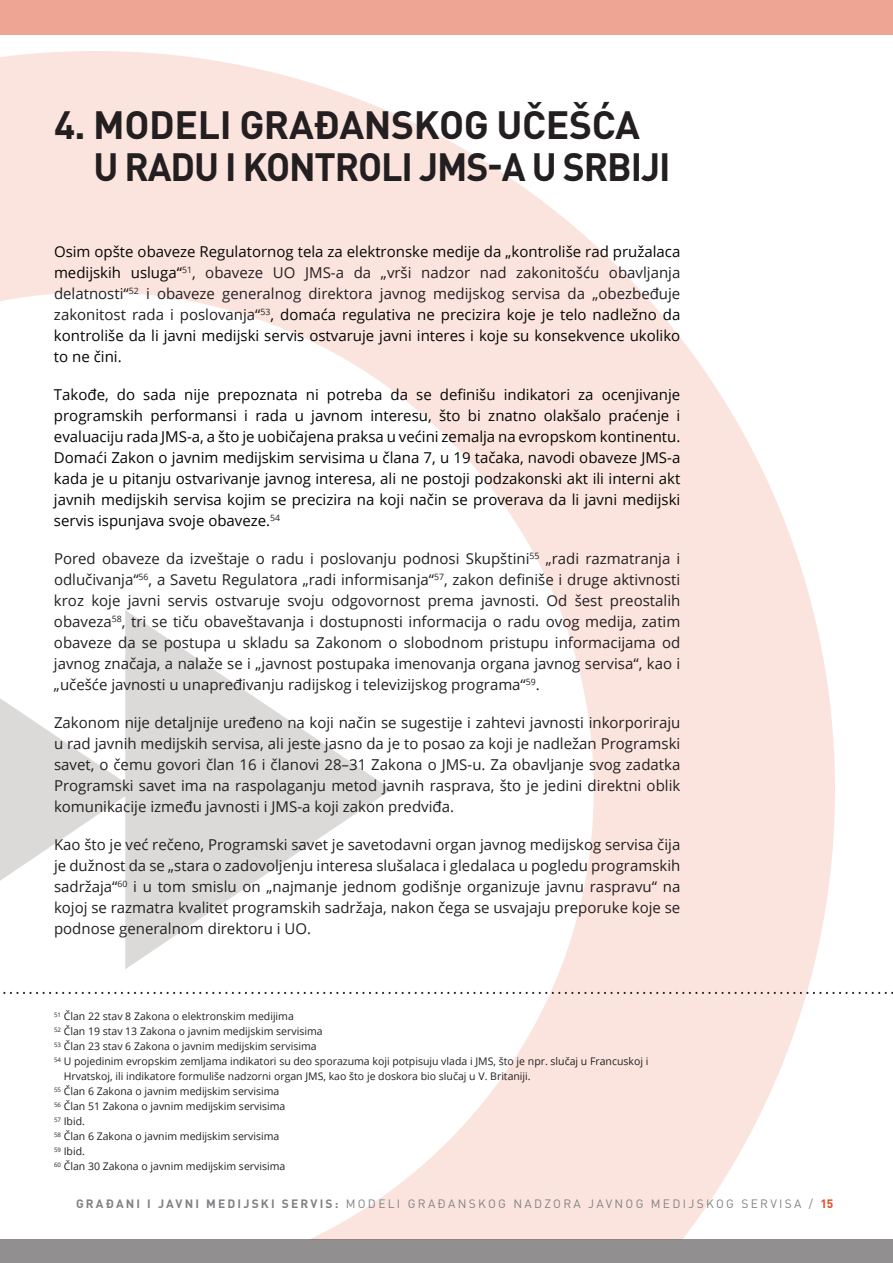
<style>
.page{position:relative;width:893px;height:1263px;background:#fff}
.page>*{position:absolute;margin:0;border:0;box-sizing:border-box;transform-origin:0 0}
.t1{font:700 39px/42px "DIN Pro";letter-spacing:-.025em;color:#231f20;text-align:right}
.t2{font:15px/21px "Open Sans";color:#231f20;text-align:justify}
.t3{font:15px/21px "Open Sans";color:#040503;text-align:justify}
.t4{font:12px "DIN Pro";letter-spacing:.19em;color:#808285}
.t5{font:10.5px "Open Sans";color:#231f20}
.s1{color:#231f20}
.s2{font-weight:700}
.s3{font-weight:700;color:#e04c27}
</style>
<div class="page">
<div style="left:0;top:0;width:893px;height:34px;background:#efa593"></div>
<div style="left:0;top:1239px;width:893px;height:24px;background:#918f8f"></div>
<svg style="left:3px;top:992px;width:890px;height:2px"></svg>
<h1 class="t1" style="left:93px;top:103px;width:550px">OG UČEŠĆA<br>U RADU I KONTROLI JMS-A U SRBIJI</h1>
<h1 class="t1" style="left:54px;top:103px;width:212px">4. MODELI GRAĐANSK</h1>
<p class="t3" style="left:54px;top:241px;width:628px">Osim opšte obaveze Regulatornog tela za elektronske medije da „kontroliše rad pružalaca medijskih usluga“<sup>51</sup><span class="s1">, obaveze UO JMS-a da „vrši nadzor nad zakonitošću obavljanja delatnosti“</span><sup>52</sup> <span class="s1">i obaveze generalnog direktora javnog medijskog servisa da „obezbeđuje zakonitost rada i poslovanja“</span><sup>53</sup>, domaća regulativa ne precizira koje je telo nadležno da kontroliše da li javni medijski servis ostvaruje javni interes i koje su konsekvence ukoliko to ne čini.</p>
<p class="t3" style="left:54px;top:384px;width:628px">Takođe, do sada nije prepoznata ni potreba da se definišu indikatori za ocenjivanje programskih performansi i rada u javnom interesu, što bi znatno olakšalo praćenje i evaluaciju rada JMS-a, a što je uobičajena praksa u većini zemalja na evropskom kontinentu.<br>Domaći Zakon o javnim medijskim servisima u člana 7, u 19 tačaka, navodi obaveze JMS-a kada je u pitanju ostvarivanje javnog interesa, ali ne postoji podzakonski akt ili interni akt javnih medijskih servisa kojim se precizira na koji način se proverava da li javni medijski servis ispunjava svoje obaveze.<sup>54</sup></p>
<p class="t2" style="left:54px;top:548px;width:628px">Pored obaveze da izveštaje o radu i poslovanju podnosi Skupštini<sup>55</sup> „radi razmatranja i odlučivanja“<sup>56</sup>, a Savetu Regulatora „radi informisanja“<sup>57</sup>, zakon definiše i druge aktivnosti kroz koje javni servis ostvaruje svoju odgovornost prema javnosti. Od šest preostalih obaveza<sup>58</sup>, tri se tiču obaveštavanja i dostupnosti informacija o radu ovog medija, zatim obaveze da se postupa u skladu sa Zakonom o slobodnom pristupu informacijama od javnog značaja, a nalaže se i „javnost postupaka imenovanja organa javnog servisa“, kao i „učešće javnosti u unapređivanju radijskog i televizijskog programa“<sup>59</sup>.</p>
<p class="t2" style="left:54px;top:712px;width:628px">Zakonom nije detaljnije uređeno na koji način se sugestije i zahtevi javnosti inkorporiraju u rad javnih medijskih servisa, ali jeste jasno da je to posao za koji je nadležan Programski savet, o čemu govori član 16 i članovi 28–31 Zakona o JMS-u. Za obavljanje svog zadatka Programski savet ima na raspolaganju metod javnih rasprava, što je jedini direktni oblik komunikacije između javnosti i JMS-a koji zakon predviđa.</p>
<p class="t2" style="left:54px;top:834px;width:628px">Kao što je već rečeno, Programski savet je savetodavni organ javnog medijskog servisa čija je dužnost da se „stara o zadovoljenju interesa slušalaca i gledalaca u pogledu programskih sadržaja“<sup>60</sup> i u tom smislu on „najmanje jednom godišnje organizuje javnu raspravu“ na kojoj se razmatra kvalitet programskih sadržaja, nakon čega se usvajaju preporuke koje se podnose generalnom direktoru i UO.</p>
<p class="t5" style="left:54px;top:1009px;width:241px"><sup>51</sup> Član 22 stav 8 Zakona o elektronskim medijima</p>
<p class="t5" style="left:54px;top:1024px;width:270px"><sup>52</sup> Član 19 stav 13 Zakona o javnim medijskim servisima</p>
<p class="t5" style="left:54px;top:1039px;width:264px"><sup>53</sup> Član 23 stav 6 Zakona o javnim medijskim servisima</p>
<p class="t5" style="left:54px;top:1054px;width:596px"><sup>54</sup> U pojedinim evropskim zemljama indikatori su deo sporazuma koji potpisuju vlada i JMS, što je npr. slučaj u Francuskoj i</p>
<p class="t5" style="left:64px;top:1069px;width:468px">Hrvatskoj, ili indikatore formuliše nadzorni organ JMS, kao što je doskora bio slučaj u V. Britaniji.</p>
<p class="t5" style="left:54px;top:1084px;width:227px"><sup>55</sup> Član 6 Zakona o javnim medijskim servisima</p>
<p class="t5" style="left:54px;top:1099px;width:233px"><sup>56</sup> Član 51 Zakona o javnim medijskim servisima</p>
<p class="t5" style="left:54px;top:1114px;width:32px"><sup>57</sup> Ibid.</p>
<p class="t5" style="left:54px;top:1129px;width:227px"><sup>58</sup> Član 6 Zakona o javnim medijskim servisima</p>
<p class="t5" style="left:54px;top:1144px;width:32px"><sup>59</sup> Ibid.</p>
<p class="t5" style="left:54px;top:1159px;width:233px"><sup>60</sup> Član 30 Zakona o javnim medijskim servisima</p>
<p class="t4" style="left:76px;top:1196px;width:759px"><span class="s2">GRAĐANI I JAVNI MEDIJSKI SERVIS:</span> MODELI GRAĐANSKOG NADZORA JAVNOG M EDIJSKOG SERVISA / <span class="s3">15</span></p>
</div>
